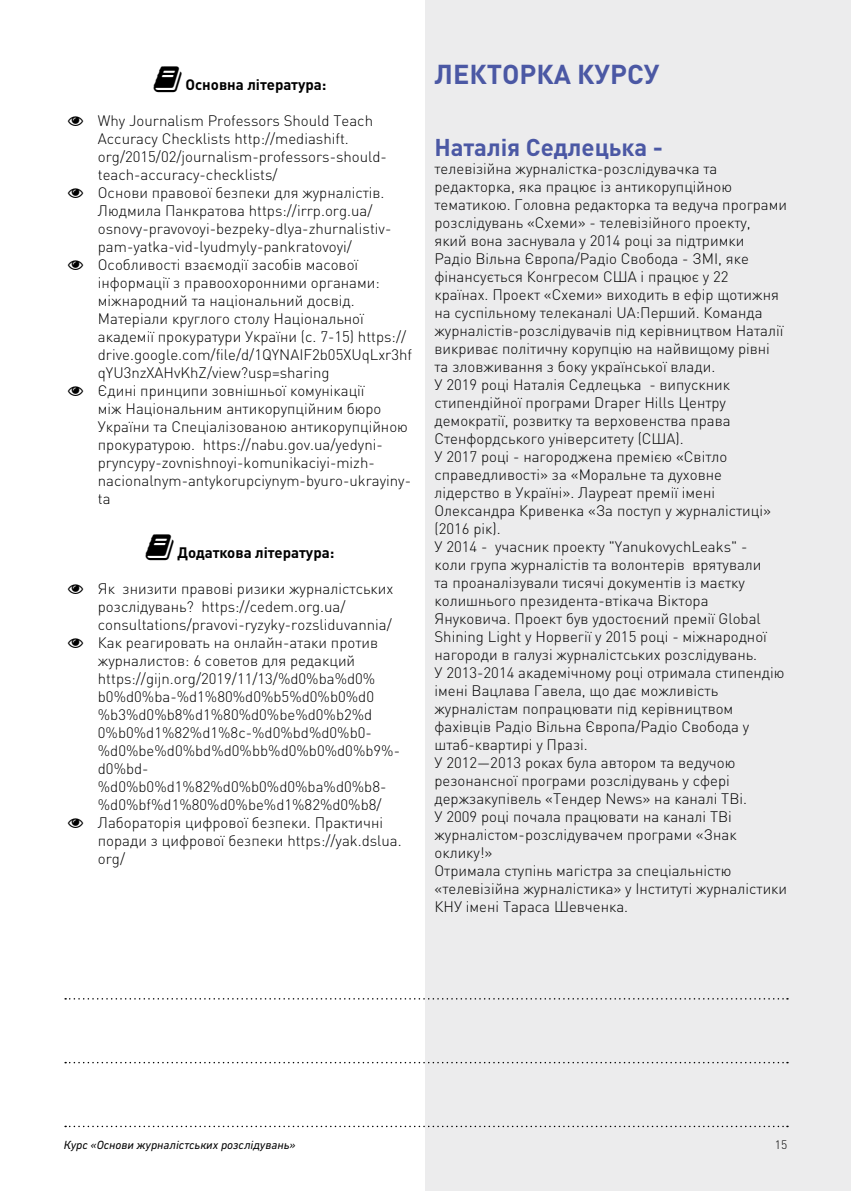
<style>
.page{position:relative;width:851px;height:1191px;background:#fff}
.page>*{position:absolute;margin:0;border:0;box-sizing:border-box;transform-origin:0 0}
.t1{font:700 27px "DIN Pro";color:#4b58a4}
.t2{font:700 24px "DIN Pro";color:#4b58a4}
.t3{font:300 15px/18px "DIN Pro";color:#000}
.t4{font:700 15px "DIN Pro";color:#000}
.t5{font:italic 12px "DIN Next CYR";color:#000}
.t6{font:300 12px "DIN Pro";color:#000}
</style>
<div class="page">
<div style="left:425px;top:0;width:425px;height:1191px;background:#ececed"></div>
<svg style="left:65px;top:1061px;width:722px;height:2px"></svg>
<svg style="left:65px;top:998px;width:722px;height:1px"></svg>
<svg style="left:65px;top:1125px;width:722px;height:2px"></svg>
<p class="t4" style="left:185px;top:74px;width:143px">Основна література:</p>
<p class="t3" style="left:98px;top:110px;width:316px">Why Journalism Professors Should Teach Accuracy Checklists http://mediashift. org/2015/02/journalism-professors-should&shy;teach-accuracy-checklists/<br>Основи правової безпеки для журналістів.<br>Людмила Панкратова https://irrp.org.ua/ osnovy-pravovoyi-bezpeky-dlya-zhurnalistiv&shy;pam-yatka-vid-lyudmyly-pankratovoyi/ Особливості взаємодії засобів масової інформації з правоохоронними органами: міжнародний та національний досвід.<br>Матеріали круглого столу Національної академії прокуратури України (c. 7-15) https:// drive.google.com/file/d/1QYNAIF2b05XUqLxr3hf qYU3nzXAHvKhZ/view?usp=sharing<br>Єдині принципи зовнішньої комунікації<br>між Національним антикорупційним бюро України та Спеціалізованою антикорупційною прокуратурою. https://nabu.gov.ua/yedyni&shy;pryncypy-zovnishnoyi-komunikaciyi-mizh&shy;nacionalnym-antykorupciynym-byuro-ukrayiny&shy;ta</p>
<p class="t4" style="left:177px;top:542px;width:158px">Додаткова література:</p>
<p class="t3" style="left:98px;top:578px;width:305px">Як знизити правові ризики журналістських розслідувань? https://cedem.org.ua/ consultations/pravovi-ryzyky-rozsliduvannia/ Как реагировать на онлайн-атаки против журналистов: 6 советов для редакций https://gijn.org/2019/11/13/%d0%ba%d0% b0%d0%ba-%d1%80%d0%b5%d0%b0%d0 %b3%d0%b8%d1%80%d0%be%d0%b2%d 0%b0%d1%82%d1%8c-%d0%bd%d0%b0- %d0%be%d0%bd%d0%bb%d0%b0%d0%b9%- d0%bd-%d0%b0%d1%82%d0%b0%d0%ba%d0%b8- %d0%bf%d1%80%d0%be%d1%82%d0%b8/ Лабораторія цифрової безпеки. Практичні поради з цифрової безпеки https://yak.dslua. org/</p>
<h1 class="t1" style="left:434px;top:56px;width:19px">Лек</h1>
<h1 class="t1" style="left:486px;top:56px;width:172px">торка курсу</h1>
<h2 class="t2" style="left:434px;top:131px;width:230px">Наталія Седлецька -</h2>
<p class="t3" style="left:434px;top:159px;width:354px">телевізійна журналістка-розслідувачка та редакторка, яка працює із антикорупційною тематикою. Головна редакторка та ведуча програми розслідувань «Схеми» - телевізійного проекту,<br>який вона заснувала у 2014 році за підтримки<br>Радіо Вільна Європа/Радіо Свобода - ЗМІ, яке фінансується Конгресом США і працює у 22<br>країнах. Проект «Схеми» виходить в ефір щотижня на суспільному телеканалі UA:Перший. Команда журналістів-розслідувачів під керівництвом Наталії викриває політичну корупцію на найвищому рівні та зловживання з боку української влади.<br>У 2019 році Наталія Седлецька - випускник стипендійної програми Draper Hills Центру демократії, розвитку та верховенства права Стенфордського університету (США).<br>У 2017 році - нагороджена премією «Світло справедливості» за «Моральне та духовне лідерство в Україні». Лауреат премії імені Олександра Кривенка «За поступ у журналістиці» (2016 рік).<br>У 2014 - учасник проекту "YanukovychLeaks" -<br>коли група журналістів та волонтерів врятували<br>та проаналізували тисячі документів із маєтку колишнього президента-втікача Віктора Януковича. Проект був удостоєний премії Global Shining Light у Норвегії у 2015 році - міжнародної нагороди в галузі журналістських розслідувань.<br>У 2013-2014 академічному році отримала стипендію імені Вацлава Гавела, що дає можливість журналістам попрацювати під керівництвом фахівців Радіо Вільна Європа/Радіо Свобода у штаб-квартирі у Празі.<br>У 2012—2013 роках була автором та ведучою резонансної програми розслідувань у сфері держзакупівель «Тендер News» на каналі ТВі.<br>У 2009 році почала працювати на каналі ТВі журналістом-розслідувачем програми «Знак оклику!»<br>Отримала ступінь магістра за спеціальністю «телевізійна журналістика» у Інституті журналістики КНУ імені Тараса Шевченка.</p>
<p class="t5" style="left:64px;top:1138px;width:233px">Курс «Основи журналістських розслідувань»</p>
<p class="t6" style="left:774px;top:1136px;width:14px">15</p>
</div>
